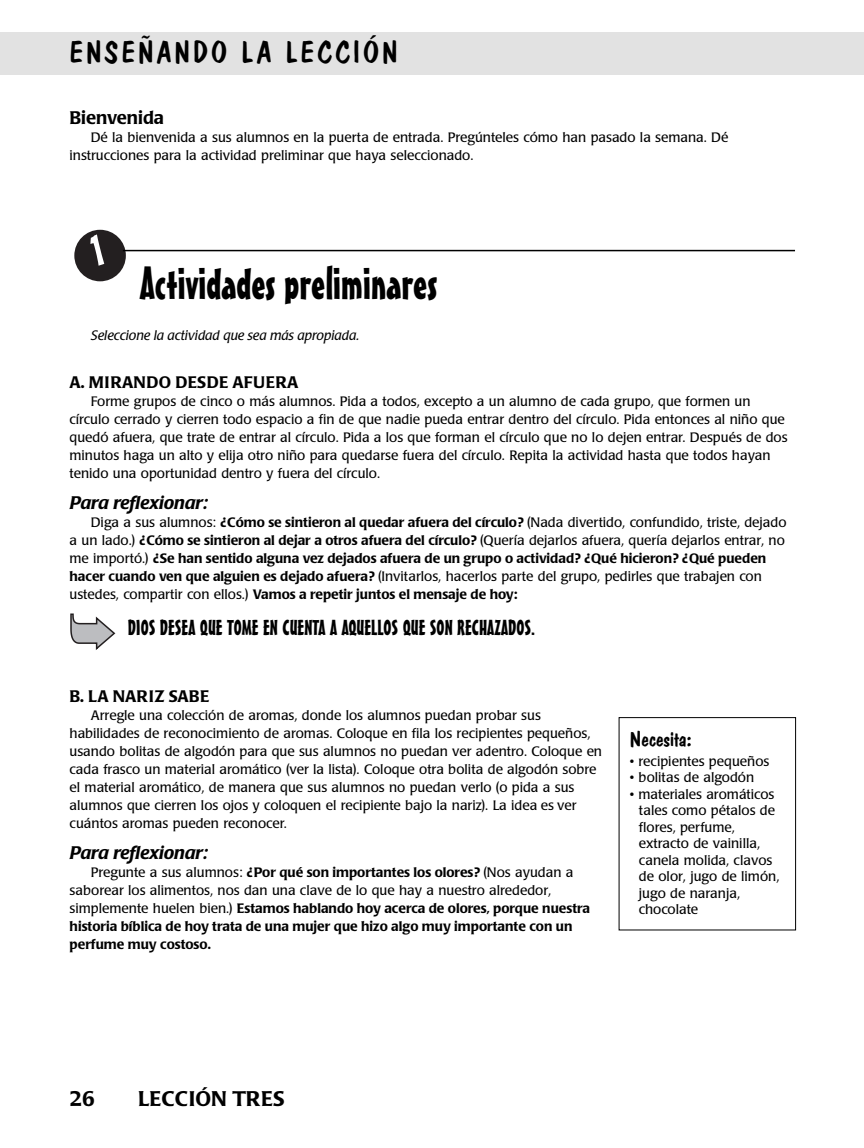
<style>
.page{position:relative;width:864px;height:1148px;background:#fff}
.page>*{position:absolute;margin:0;border:0;box-sizing:border-box;transform-origin:0 0}
.t1{font:45px "Mister Earl BT";color:#000}
.t2{font:30px "Dom Casual D";letter-spacing:.1em;color:#000}
.t3{font:21px "Mister Earl BT";color:#000}
.t4{font:500 21px "Poppl Laudatio";color:#000}
.t5{font:21px "Dom Casual D";color:#000;scale:1.05 1}
.t6{font:italic 500 18px "Poppl Laudatio";color:#000}
.t7{font:500 18px "Poppl Laudatio";color:#000}
.t8{font:500 16.5px "Poppl Laudatio";letter-spacing:.02em;color:#000}
.t9{font:13.5px/18px "Poppl Laudatio";color:#000}
.t10{font:500 13.5px/18px "Poppl Laudatio";color:#000}
.t11{font:italic 13.5px "Poppl Laudatio";color:#000}
.s1{font-weight:400}
</style>
<div class="page">
<hr style="left:123px;top:250px;width:672px;height:1px;background:#000">
<div style="left:0;top:32px;width:864px;height:42px;background:#e2e2e2"></div>
<svg style="left:70px;top:613px;width:45px;height:37px"></svg>
<div style="left:619px;top:717px;width:177px;height:213px;border:1px solid #000"></div>
<svg style="left:74px;top:230px;width:52px;height:51px"></svg>
<h2 class="t2" style="left:70px;top:34px;width:330px">ENSEÑANDO LA LECCIÓN</h2>
<h3 class="t7" style="left:70px;top:110px;width:96px">Bienvenida</h3>
<p class="t9" style="left:70px;top:129px;width:660px;text-indent:21px">Dé la bienvenida a sus alumnos en la puerta de entrada. Pregúnteles cómo han pasado la semana. Dé instrucciones para la actividad preliminar que haya seleccionado.</p>
<h1 class="t1" style="left:140px;top:267px;width:299px">Actividades preliminares</h1>
<p class="t11" style="left:91px;top:330px;width:270px">Seleccione la actividad que sea más apropiada.</p>
<p class="t8" style="left:70px;top:376px;width:231px">A. MIRANDO DESDE AFUERA</p>
<p class="t9" style="left:70px;top:394px;width:720px;text-indent:21px">Forme grupos de cinco o más alumnos. Pida a todos, excepto a un alumno de cada grupo, que formen un círculo cerrado y cierren todo espacio a fin de que nadie pueda entrar dentro del círculo. Pida entonces al niño que quedó afuera, que trate de entrar al círculo. Pida a los que forman el círculo que no lo dejen entrar. Después de dos minutos haga un alto y elija otro niño para quedarse fuera del círculo. Repita la actividad hasta que todos hayan tenido una oportunidad dentro y fuera del círculo.</p>
<h3 class="t6" style="left:70px;top:496px;width:140px">Para reflexionar:</h3>
<p class="t10" style="left:70px;top:515px;width:719px;text-indent:21px"><span class="s1">Diga a sus alumnos:</span> ¿Cómo se sintieron al quedar afuera del círculo? <span class="s1">(Nada divertido, confundido, triste, dejado a un lado.)</span> ¿Cómo se sintieron al dejar a otros afuera del círculo? <span class="s1">(Quería dejarlos afuera, quería dejarlos entrar, no me importó.)</span> ¿Se han sentido alguna vez dejados afuera de un grupo o actividad? ¿Qué hicieron? ¿Qué pueden hacer cuando ven que alguien es dejado afuera? <span class="s1">(Invitarlos, hacerlos parte del grupo, pedirles que trabajen con ustedes, compartir con ellos.)</span> Vamos a repetir juntos el mensaje de hoy:</p>
<h3 class="t3" style="left:128px;top:620px;width:409px">DIOS DESEA QUE TOME EN CUENTA A AQUELLOS QUE SON RECHAZADOS.</h3>
<p class="t8" style="left:70px;top:690px;width:142px">B. LA NARIZ SABE</p>
<p class="t9" style="left:70px;top:707px;width:534px;text-indent:21px">Arregle una colección de aromas, donde los alumnos puedan probar sus habilidades de reconocimiento de aromas. Coloque en fila los recipientes pequeños, usando bolitas de algodón para que sus alumnos no puedan ver adentro. Coloque en cada frasco un material aromático (ver la lista). Coloque otra bolita de algodón sobre el material aromático, de manera que sus alumnos no puedan verlo (o pida a sus alumnos que cierren los ojos y coloquen el recipiente bajo la nariz). La idea es ver cuántos aromas pueden reconocer.</p>
<h3 class="t6" style="left:70px;top:845px;width:140px">Para reflexionar:</h3>
<p class="t10" style="left:70px;top:864px;width:522px;text-indent:21px"><span class="s1">Pregunte a sus alumnos:</span> ¿Por qué son importantes los olores? <span class="s1">(Nos ayudan a saborear los alimentos, nos dan una clave de lo que hay a nuestro alrededor, simplemente huelen bien.)</span> Estamos hablando hoy acerca de olores, porque nuestra historia bíblica de hoy trata de una mujer que hizo algo muy importante con un perfume muy costoso.</p>
<h3 class="t5" style="left:630px;top:726px;width:60px">Necesita:</h3>
<p class="t9" style="left:630px;top:753px;width:141px">• recipientes pequeños</p>
<p class="t9" style="left:630px;top:769px;width:126px">• bolitas de algodón</p>
<p class="t9" style="left:639px;top:787px;width:142px;line-height:16.5px;text-indent:-9px">• materiales aromáticos tales como pétalos de flores, perfume, extracto de vainilla, canela molida, clavos de olor, jugo de limón, jugo de naranja, chocolate</p>
<h3 class="t4" style="left:70px;top:1090px;width:27px">26</h3>
<h3 class="t4" style="left:138px;top:1090px;width:148px">LECCIÓN TRES</h3>
</div>
